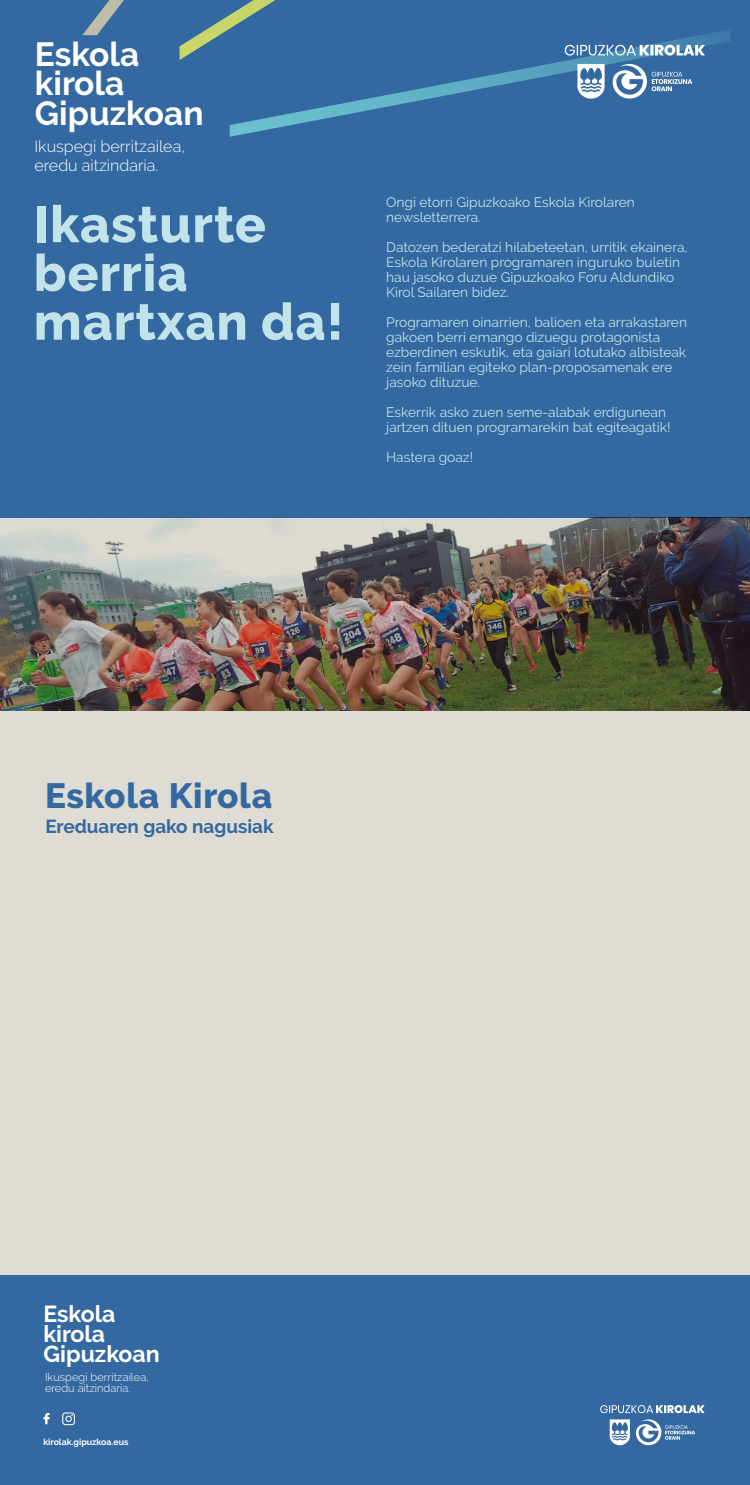
<style>
.page{position:relative;width:750px;height:1485px;background:#fff}
.page>*{position:absolute;margin:0;border:0;box-sizing:border-box;transform-origin:0 0}
.t1{font:800 51.25px/48.8px "Raleway";letter-spacing:.02em;color:#c1e3e9}
.t2{font:800 35px "Raleway";letter-spacing:.02em;color:#3368a0}
.t3{font:700 33.5px/29.2px "Raleway";color:#fff}
.t4{font:700 23.12px/20.2px "Raleway";color:#fff}
.t5{font:700 18.88px "Raleway";color:#3368a0}
.t6{font:300 16.12px/18.8px "Raleway";color:#fff}
.t7{font:13.75px/15px "Raleway";color:#c1e3e9}
.t8{font:300 11.12px/10.4px "Raleway";color:#fff}
.t9{font:700 8.75px "Raleway";color:#fff}
</style>
<div class="page">
<div style="left:0;top:444px;width:750px;height:854px;background:#dfddd3"></div>
<div style="left:0;top:0;width:750px;height:518px;background:#3368a0"></div>
<svg style="left:94px;top:0;width:181px;height:20px"></svg>
<svg style="left:82px;top:20px;width:649px;height:117px"></svg>
<div style="left:3px;top:35px;width:177px;height:50px;background:#3368a0"></div>
<div style="left:3px;top:65px;width:170px;height:49px;background:#3368a0"></div>
<div style="left:3px;top:94px;width:227px;height:50px;background:#3368a0"></div>
<svg style="left:565px;top:45px;width:140px;height:11px"></svg>
<svg style="left:577px;top:64px;width:28px;height:35px"></svg>
<svg style="left:613px;top:64px;width:79px;height:35px"></svg>
<div style="left:0;top:1275px;width:750px;height:210px;background:#3368a0"></div>
<svg style="left:600px;top:1405px;width:105px;height:8px"></svg>
<svg style="left:610px;top:1419px;width:20px;height:26px"></svg>
<svg style="left:636px;top:1419px;width:59px;height:26px"></svg>
<svg style="left:43px;top:1413px;width:7px;height:11px"></svg>
<svg style="left:62px;top:1412px;width:13px;height:13px"></svg>
<img style="left:0;top:518px;width:750px;height:192px">
<h3 class="t3" style="left:35px;top:40px;width:170px">Eskola kirola<br>Gipuzkoan</h3>
<p class="t6" style="left:34px;top:137px;width:152px">Ikuspegi berritzailea, eredu aitzindaria.</p>
<h1 class="t1" style="left:34px;top:200px;width:311px">Ikasturte berria martxan da!</h1>
<p class="t7" style="left:386px;top:195px;width:250px">Ongi etorri Gipuzkoako Eskola Kirolaren newsletterrera.</p>
<p class="t7" style="left:386px;top:240px;width:303px">Datozen bederatzi hilabeteetan, urritik ekainera, Eskola Kirolaren programaren inguruko buletin hau jasoko duzue Gipuzkoako Foru Aldundiko Kirol Sailaren bidez.</p>
<p class="t7" style="left:386px;top:315px;width:302px">Programaren oinarrien, balioen eta arrakastaren gakoen berri emango dizuegu protagonista ezberdinen eskutik, eta gaiari lotutako albisteak zein familian egiteko plan-proposamenak ere jasoko dituzue.</p>
<p class="t7" style="left:386px;top:405px;width:286px">Eskerrik asko zuen seme-alabak erdigunean jartzen dituen programarekin bat egiteagatik!</p>
<p class="t7" style="left:386px;top:450px;width:88px">Hastera goaz!</p>
<h2 class="t2" style="left:45px;top:776px;width:229px">Eskola Kirola</h2>
<h3 class="t5" style="left:45px;top:816px;width:230px">Ereduaren gako nagusiak</h3>
<h3 class="t4" style="left:43px;top:1304px;width:118px">Eskola kirola<br>Gipuzkoan</h3>
<p class="t8" style="left:45px;top:1372px;width:105px">Ikuspegi berritzailea, eredu aitzindaria.</p>
<p class="t9" style="left:43px;top:1437px;width:87px">kirolak.gipuzkoa.eus</p>
</div>
